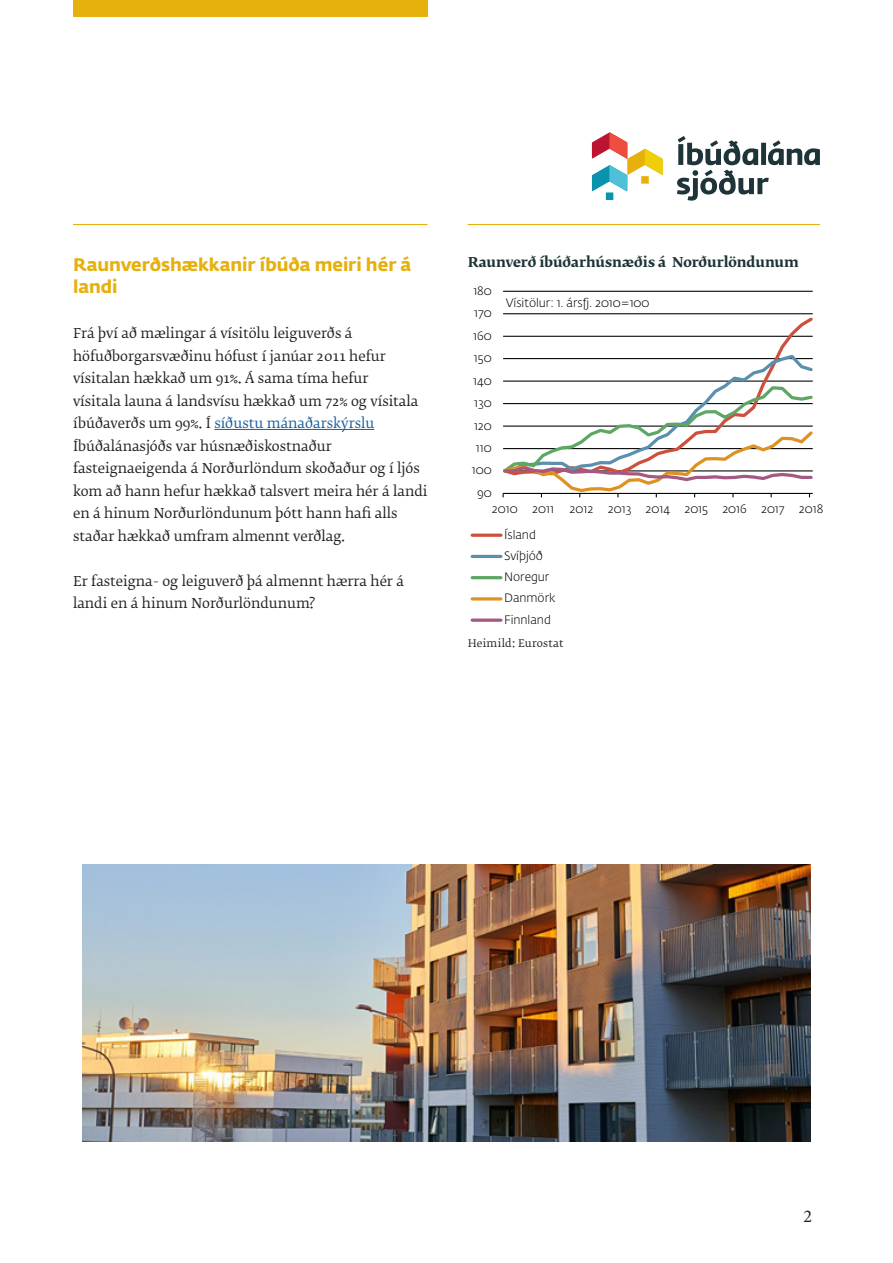
<style>
.page{position:relative;width:893px;height:1263px;background:#fff}
.page>*{position:absolute;margin:0;border:0;box-sizing:border-box;transform-origin:0 0}
.t1{font:700 18px/22.5px "Fedra Sans Std";letter-spacing:-.005em;color:#e6b00d}
.t2{font:18px "Minion Pro";color:#231f20}
.t3{font:13.5px/22.5px "Fedra Serif B Std";color:#231f20}
.t4{font:700 13.5px "Fedra Serif B Std";letter-spacing:-.005em;color:#1e3438}
.t5{font:300 12px/21.3px "Fedra Sans Std";color:#000}
.t6{font:10.5px "Fedra Serif B Std";letter-spacing:.02em;color:#231f20}
.s1{color:#175d9e}
</style>
<div class="page">
<div style="left:606px;top:192px;width:7px;height:8px;background:#0993ad"></div>
<svg style="left:592px;top:132px;width:71px;height:59px"></svg>
<svg style="left:677px;top:136px;width:143px;height:65px"></svg>
<div style="left:73px;top:0;width:354px;height:16px;background:#e6b00d"></div>
<hr style="left:73px;top:224px;width:354px;height:1px;background:#e6b00d">
<hr style="left:468px;top:224px;width:352px;height:1px;background:#e6b00d">
<hr style="left:214px;top:429px;width:160px;height:1px;background:#175d9e">
<img style="left:83px;top:864px;width:727px;height:277px">
<hr style="left:503px;top:313px;width:310px;height:1px;background:#000">
<hr style="left:503px;top:291px;width:310px;height:1px;background:#000">
<svg style="left:503px;top:317px;width:310px;height:36px"></svg>
<svg style="left:503px;top:353px;width:310px;height:144px"></svg>
<hr style="left:472px;top:534px;width:29px;height:3px;background:#cd4f3c">
<hr style="left:472px;top:555px;width:29px;height:3px;background:#5990ae">
<hr style="left:472px;top:576px;width:29px;height:3px;background:#5da666">
<hr style="left:472px;top:597px;width:29px;height:3px;background:#dd9222">
<svg style="left:472px;top:618px;width:29px;height:4px"></svg>
<p class="t1" style="left:73px;top:253px;width:340px">Raunverðshækkanir íbúða meiri hér á landi</p>
<p class="t3" style="left:73px;top:323px;width:356px">Frá því að mælingar á vísitölu leiguverðs á höfuðborgarsvæðinu hófust í janúar 2011 hefur vísitalan hækkað um 91%. Á sama tíma hefur<br>vísitala launa á landsvísu hækkað um 72% og vísitala íbúðaverðs um 99%. Í <span class="s1">síðustu mánaðarskýrslu </span>Íbúðalánasjóðs var húsnæðiskostnaður fasteignaeigenda á Norðurlöndum skoðaður og í ljós kom að hann hefur hækkað talsvert meira hér á landi en á hinum Norðurlöndunum þótt hann hafi alls staðar hækkað umfram almennt verðlag.</p>
<p class="t3" style="left:73px;top:570px;width:332px">Er fasteigna- og leiguverð þá almennt hærra hér á landi en á hinum Norðurlöndunum?</p>
<p class="t4" style="left:468px;top:253px;width:333px">Raunverð íbúðarhúsnæðis á Norðurlöndunum</p>
<p class="t5" style="left:473px;top:280px;width:20px">180</p>
<p class="t5" style="left:474px;top:302px;width:19px">170</p>
<p class="t5" style="left:473px;top:325px;width:20px">160</p>
<p class="t5" style="left:474px;top:347px;width:19px">150</p>
<p class="t5" style="left:473px;top:370px;width:20px">140</p>
<p class="t5" style="left:474px;top:392px;width:19px">130</p>
<p class="t5" style="left:474px;top:415px;width:19px">120</p>
<p class="t5" style="left:476px;top:437px;width:17px">110</p>
<p class="t5" style="left:472px;top:460px;width:21px">100</p>
<p class="t5" style="left:477px;top:482px;width:16px">90</p>
<p class="t5" style="left:506px;top:292px;width:145px">Vísitölur: 1. ársfj. 2010=100</p>
<p class="t5" style="left:492px;top:498px;width:64px">2010 2011</p>
<p class="t5" style="left:569px;top:498px;width:255px">2012 2013 2014 2015 2016 2017 2018</p>
<p class="t5" style="left:504px;top:524px;width:53px">Ísland<br>Svíþjóð<br>Noregur<br>Danmörk<br>Finnland</p>
<p class="t6" style="left:468px;top:636px;width:97px">Heimild: Eurostat</p>
<p class="t2" style="left:803px;top:1204px;width:10px">2</p>
</div>
